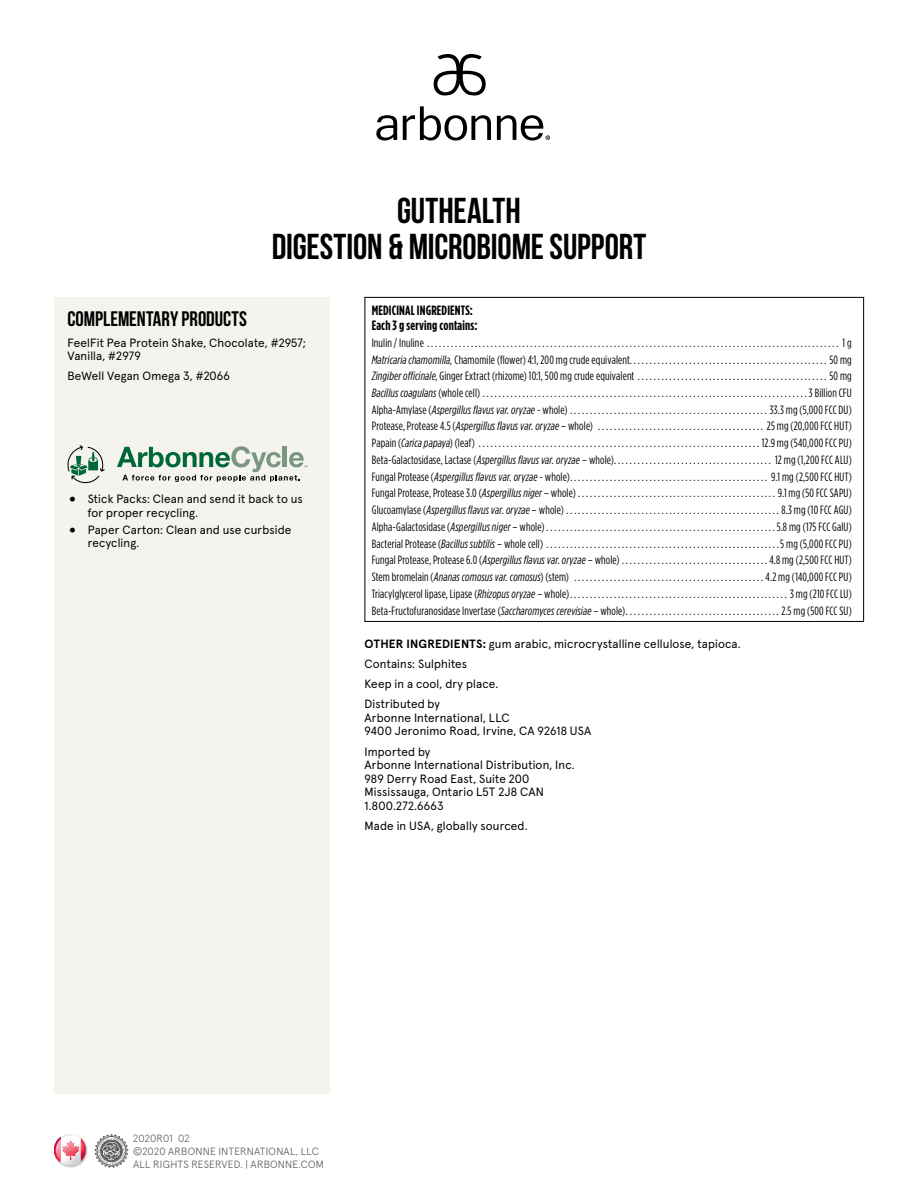
<style>
.page{position:relative;width:918px;height:1188px;background:#fff}
.page>*{position:absolute;margin:0;border:0;box-sizing:border-box;transform-origin:0 0}
.t1{font:700 36px/36px "Bebas Neue";letter-spacing:-.005em;color:#000;text-align:center}
.t2{font:700 21px "Bebas Neue";color:#000}
.t3{font:700 13.5px/15px "Gotham Condensed";letter-spacing:.015em;color:#000}
.t4{font:12px/16.8px "Gotham Condensed";letter-spacing:.015em;color:#000;text-align:justify}
.t5{font:12px/13.5px "Apercu Pro";letter-spacing:.01em;color:#000}
.t6{font:300 10.5px/12.6px "Apercu Pro";letter-spacing:.015em;color:#57595b}
.s1{font-size:30px}
.s2{font-style:italic}
.s3{font-weight:700}
</style>
<div class="page">
<svg style="left:434px;top:54px;width:52px;height:41px"></svg>
<svg style="left:376px;top:115px;width:21px;height:26px"></svg>
<svg style="left:403px;top:106px;width:88px;height:35px"></svg>
<svg style="left:497px;top:115px;width:53px;height:26px"></svg>
<div style="left:54px;top:297px;width:275px;height:797px;background:#f5f3ed"></div>
<svg style="left:117px;top:446px;width:191px;height:36px"></svg>
<svg style="left:68px;top:445px;width:37px;height:38px"></svg>
<div style="left:364px;top:297px;width:500px;height:325px;border:1px solid #000"></div>
<svg style="left:95px;top:1134px;width:33px;height:34px"></svg>
<div style="left:54px;top:1134px;width:34px;height:34px;background:#f8f8f8;border-radius:50%"></div>
<svg style="left:55px;top:1135px;width:33px;height:33px"></svg>
<div style="left:55px;top:1135px;width:32px;height:32px;background:#d3d4d6;border-radius:50%"></div>
<svg style="left:54px;top:1134px;width:32px;height:32px"></svg>
<h1 class="t1" style="left:272px;top:192px;width:376px">GUTHEALTH<br>DIGESTION &amp; MICROBIOME SUPPORT</h1>
<h2 class="t2" style="left:68px;top:307px;width:181px">COMPLEMENTARY PRODUCTS</h2>
<p class="t5" style="left:68px;top:335px;width:240px">FeelFit Pea Protein Shake, Chocolate, #2957;<br>Vanilla, #2979</p>
<p class="t5" style="left:68px;top:368px;width:164px">BeWell Vegan Omega 3, #2066</p>
<p class="t5" style="left:88px;top:492px;width:217px;text-indent:-20px"><span class="s1">•</span> Stick Packs: Clean and send it back to us for proper recycling.</p>
<p class="t5" style="left:88px;top:522px;width:205px;text-indent:-20px"><span class="s1">•</span> Paper Carton: Clean and use curbside recycling.</p>
<p class="t3" style="left:372px;top:303px;width:107px">MEDICINAL INGREDIENTS:<br>Each 3 g serving contains:</p>
<p class="t4" style="left:372px;top:334px;width:482px">Inulin / Inuline . . . . . . . . . . . . . . . . . . . . . . . . . . . . . . . . . . . . . . . . . . . . . . . . . . . . . . . . . . . . . . . . . . . . . . . . . . . . . . . . . . . . . . . . . . . . . . . . . . . . . . . . 1 g <span class="s2">Matricaria chamomilla,</span> Chamomile (flower) 4:1, 200 mg crude equivalent . . . . . . . . . . . . . . . . . . . . . . . . . . . . . . . . . . . . . . . . . . . . . . . . . 50 mg <span class="s2">Zingiber officinale</span>, Ginger Extract (rhizome) 10:1, 500 mg crude equivalent . . . . . . . . . . . . . . . . . . . . . . . . . . . . . . . . . . . . . . . . . . . . . . . 50 mg <span class="s2">Bacillus coagulans</span> (whole cell) . . . . . . . . . . . . . . . . . . . . . . . . . . . . . . . . . . . . . . . . . . . . . . . . . . . . . . . . . . . . . . . . . . . . . . . . . . . . . . . . . 3 Billion CFU Alpha-Amylase (<span class="s2">Aspergillus flavusvar. oryzae</span> - whole) . . . . . . . . . . . . . . . . . . . . . . . . . . . . . . . . . . . . . . . . . . . . . . . . . 33.3 mg (5,000 FCC DU)<br>Protease, Protease 4.5 (<span class="s2">Aspergillus flavusvar. oryzae</span> – whole) . . . . . . . . . . . . . . . . . . . . . . . . . . . . . . . . . . . . . . . . . . 25 mg (20,000 FCC HUT)<br>Papain (<span class="s2">Carica papaya</span>) (leaf) . . . . . . . . . . . . . . . . . . . . . . . . . . . . . . . . . . . . . . . . . . . . . . . . . . . . . . . . . . . . . . . . . . . . . . 12.9 mg (540,000 FCC PU)<br>Beta-Galactosidase, Lactase (<span class="s2">Aspergillus flavus var. oryzae</span> – whole) . . . . . . . . . . . . . . . . . . . . . . . . . . . . . . . . . . . . . . . . 12 mg (1,200 FCC ALU)<br>Fungal Protease (<span class="s2">Aspergillus flavus var. oryzae</span> - whole) . . . . . . . . . . . . . . . . . . . . . . . . . . . . . . . . . . . . . . . . . . . . . . . . . . 9.1 mg (2,500 FCC HUT)<br>Fungal Protease, Protease 3.0 (<span class="s2">Aspergillus niger</span> – whole) . . . . . . . . . . . . . . . . . . . . . . . . . . . . . . . . . . . . . . . . . . . . . . . . . 9.1 mg (50 FCC SAPU)<br>Glucoamylase (<span class="s2">Aspergillus flavus var. oryzae</span> – whole) . . . . . . . . . . . . . . . . . . . . . . . . . . . . . . . . . . . . . . . . . . . . . . . . . . . . . 8.3 mg (10 FCC AGU)<br>Alpha-Galactosidase (<span class="s2">Aspergillus niger</span> – whole) . . . . . . . . . . . . . . . . . . . . . . . . . . . . . . . . . . . . . . . . . . . . . . . . . . . . . . . . . 5.8 mg (175 FCC GalU)<br>Bacterial Protease (<span class="s2">Bacillus subtilis</span> – whole cell) . . . . . . . . . . . . . . . . . . . . . . . . . . . . . . . . . . . . . . . . . . . . . . . . . . . . . . . . . . 5 mg (5,000 FCC PU)<br>Fungal Protease, Protease 6.0 (<span class="s2">Aspergillus flavus var. oryzae</span> – whole) . . . . . . . . . . . . . . . . . . . . . . . . . . . . . . . . . . . . 4.8 mg (2,500 FCC HUT)<br>Stem bromelain (<span class="s2">Ananas comosus var. comosus</span>) (stem) . . . . . . . . . . . . . . . . . . . . . . . . . . . . . . . . . . . . . . . . . . . . . . . 4.2 mg (140,000 FCC PU)<br>Triacylglycerol lipase, Lipase (<span class="s2">Rhizopus oryzae</span> – whole) . . . . . . . . . . . . . . . . . . . . . . . . . . . . . . . . . . . . . . . . . . . . . . . . . . . . . . . 3 mg (210 FCC LU)<br>Beta-Fructofuranosidase Invertase (<span class="s2">Saccharomyces cerevisiae</span> – whole) . . . . . . . . . . . . . . . . . . . . . . . . . . . . . . . . . . . . . . 2.5 mg (500 FCC SU)</p>
<p class="t5" style="left:364px;top:632px;width:378px;line-height:20.2px"><span class="s3">OTHER INGREDIENTS:</span> gum arabic, microcrystalline cellulose, tapioca.<br>Contains: Sulphites<br>Keep in a cool, dry place.<br>Distributed by</p>
<p class="t5" style="left:364px;top:710px;width:228px">Arbonne International, LLC<br>9400 Jeronimo Road, Irvine, CA 92618 USA</p>
<p class="t5" style="left:364px;top:744px;width:212px">Imported by<br>Arbonne International Distribution, Inc.<br>989 Derry Road East, Suite 200<br>Mississauga, Ontario L5T 2J8 CAN<br>1.800.272.6663</p>
<p class="t5" style="left:364px;top:818px;width:165px">Made in USA, globally sourced.</p>
<p class="t6" style="left:133px;top:1132px;width:192px">2020R01 02<br>©2020 ARBONNE INTERNATIONAL, LLC<br>ALL RIGHTS RESERVED. | ARBONNE.COM</p>
</div>
